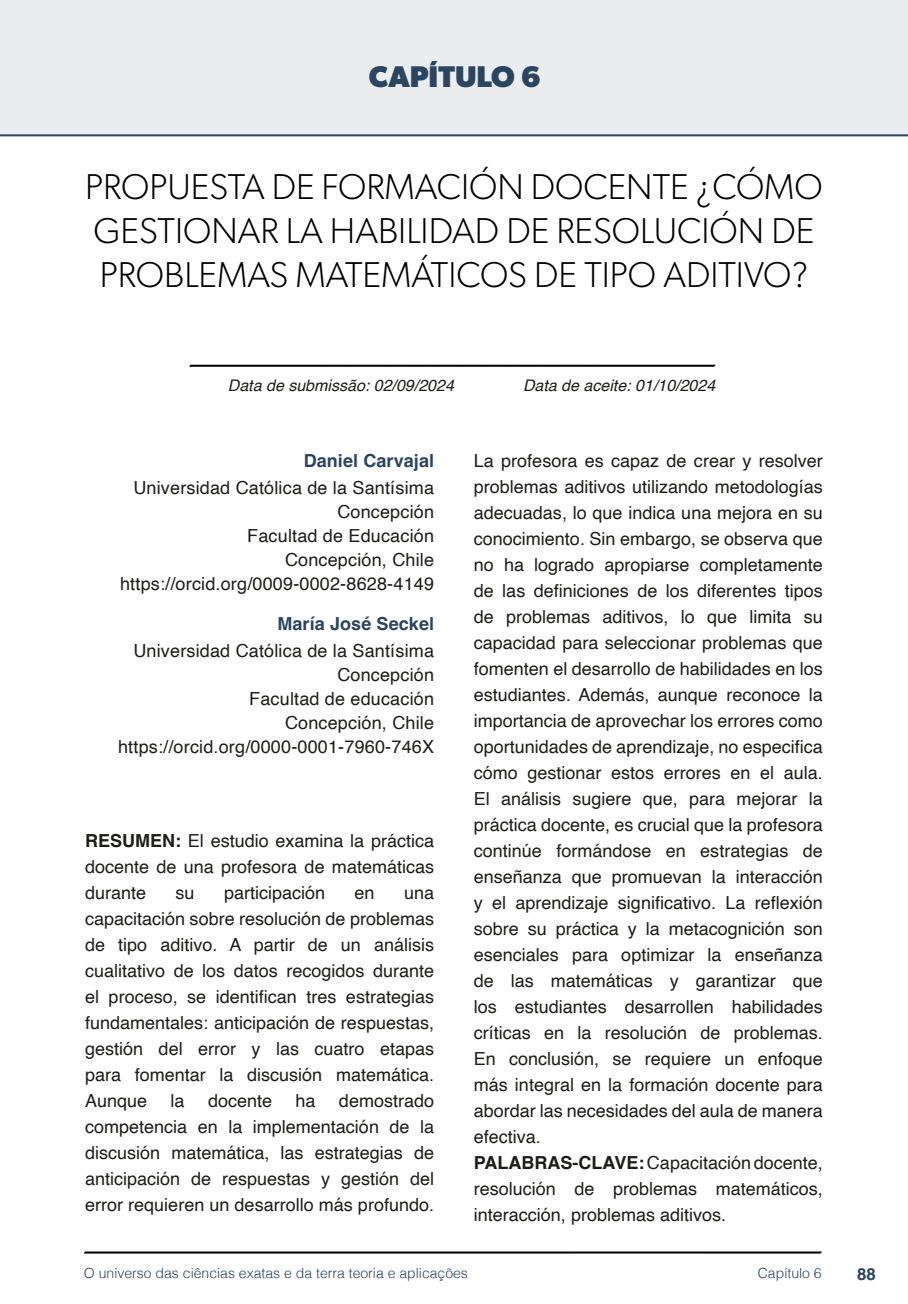
<style>
.page{position:relative;width:908px;height:1304px;background:#fff}
.page>*{position:absolute;margin:0;border:0;box-sizing:border-box;transform-origin:0 0}
.nome_artigos{font:300 36px/44px "Gibson";color:#000}
.capítulos{font:700 30px "Gibson";color:#2b445f}
.Resumos_e_PC_TXT{font:18px/26px "Helvetica";color:#1d1d1b;text-align:justify}
.info_autores{font:18px/24px "Helvetica";letter-spacing:.01em;color:#1d1d1b;text-align:right}
.nome_autores{font:700 18px "Helvetica";letter-spacing:.005em;color:#2b445f}
.t1{font:700 16.8px "Helvetica";color:#2b445f}
.data{font:italic 16px "Helvetica";color:#1d1d1b}
.t2{font:300 14px "Helvetica";color:#2b445f}
.s1{font-weight:700}
</style>
<div class="page">
<svg style="left:84px;top:1251px;width:737px;height:3px;background:#515151"></svg>
<div style="left:0;top:0;width:907px;height:136px;background:#eaedf0"></div>
<svg style="left:189px;top:364px;width:526px;height:3px;background:#4f4f4f"></svg>
<div style="left:44px;top:72px;width:68px;height:61px;background:#eaedf0"></div>
<p class="capítulos" style="left:369px;top:58px;width:173px">CAPÍTULO 6</p>
<p class="nome_artigos" style="left:85px;top:164px;width:738px">PROPUESTA DE FORMACIÓN DOCENTE ¿CÓMO<br>GESTIONAR LA HABILIDAD DE RESOLUCIÓN DE<br>PROBLEMAS MATEMÁTICOS DE TIPO ADITIVO?</p>
<p class="data" style="left:228px;top:373px;width:227px">Data de submissão: 02/09/2024</p>
<p class="data" style="left:523px;top:373px;width:194px">Data de aceite: 01/10/2024</p>
<p class="nome_autores" style="left:303px;top:450px;width:132px">Daniel Carvajal</p>
<p class="info_autores" style="left:133px;top:477px;width:302px">Universidad Católica de la Santísima<br>Concepción</p>
<p class="info_autores" style="left:247px;top:525px;width:188px">Facultad de Educación</p>
<p class="info_autores" style="left:285px;top:549px;width:150px">Concepción, Chile</p>
<p class="info_autores" style="left:120px;top:573px;width:315px">https://orcid.org/0009-0002-8628-4149</p>
<p class="nome_autores" style="left:277px;top:612px;width:158px">María José Seckel</p>
<p class="info_autores" style="left:133px;top:639px;width:302px">Universidad Católica de la Santísima<br>Concepción</p>
<p class="info_autores" style="left:249px;top:687px;width:186px">Facultad de educación</p>
<p class="info_autores" style="left:285px;top:711px;width:150px">Concepción, Chile</p>
<p class="info_autores" style="left:118px;top:735px;width:317px">https://orcid.org/0000-0001-7960-746X</p>
<p class="Resumos_e_PC_TXT" style="left:85px;top:828px;width:350px"><span class="s1">RESUMEN:</span> El estudio examina la práctica docente de una profesora de matemáticas durante</p>
<p class="Resumos_e_PC_TXT" style="left:175px;top:880px;width:21px">su</p>
<p class="Resumos_e_PC_TXT" style="left:224px;top:880px;width:103px">participación</p>
<p class="Resumos_e_PC_TXT" style="left:354px;top:880px;width:22px">en</p>
<p class="Resumos_e_PC_TXT" style="left:85px;top:880px;width:350px;text-indent:319px">una capacitación sobre resolución de problemas de tipo aditivo. A partir de un análisis cualitativo de los datos recogidos durante el proceso, se identifican tres estrategias fundamentales: anticipación de respuestas, gestión del error y las cuatro etapas para fomentar la discusión matemática.<br>Aunque</p>
<p class="Resumos_e_PC_TXT" style="left:85px;top:1088px;width:350px;text-indent:254px">demostrado competencia en la implementación de la discusión matemática, las estrategias de anticipación de respuestas y gestión del error requieren un desarrollo más profundo.</p>
<p class="Resumos_e_PC_TXT" style="left:170px;top:1088px;width:16px">la</p>
<p class="Resumos_e_PC_TXT" style="left:208px;top:1088px;width:66px">docente</p>
<p class="Resumos_e_PC_TXT" style="left:295px;top:1088px;width:22px">ha</p>
<p class="Resumos_e_PC_TXT" style="left:473px;top:448px;width:350px">La profesora es capaz de crear y resolver problemas aditivos utilizando metodologías adecuadas, lo que indica una mejora en su conocimiento. Sin embargo, se observa que no ha logrado apropiarse completamente de las definiciones de los diferentes tipos de problemas aditivos, lo que limita su capacidad para seleccionar problemas que fomenten el desarrollo de habilidades en los estudiantes. Además, aunque reconoce la importancia de aprovechar los errores como oportunidades de aprendizaje, no especifica cómo gestionar estos errores en el aula.<br>El análisis sugiere que, para mejorar la práctica docente, es crucial que la profesora continúe formándose en estrategias de enseñanza que promuevan la interacción y el aprendizaje significativo. La reflexión sobre su práctica y la metacognición son esenciales para optimizar la enseñanza de las matemáticas y garantizar que los estudiantes desarrollen habilidades críticas en la resolución de problemas.<br>En conclusión, se requiere un enfoque más integral en la formación docente para abordar las necesidades del aula de manera efectiva.</p>
<p class="Resumos_e_PC_TXT" style="left:473px;top:1150px;width:350px"><span class="s1">PALABRAS-CLAVE:</span> Capacitación docente, resolución de problemas matemáticos, interacción, problemas aditivos.</p>
<p class="t2" style="left:84px;top:1261px;width:385px">O universo das ciências exatas e da terra teoria e aplicações</p>
<p class="t2" style="left:757px;top:1261px;width:65px">Capítulo 6</p>
<p class="t1" style="left:856px;top:1264px;width:20px">88</p>
</div>
